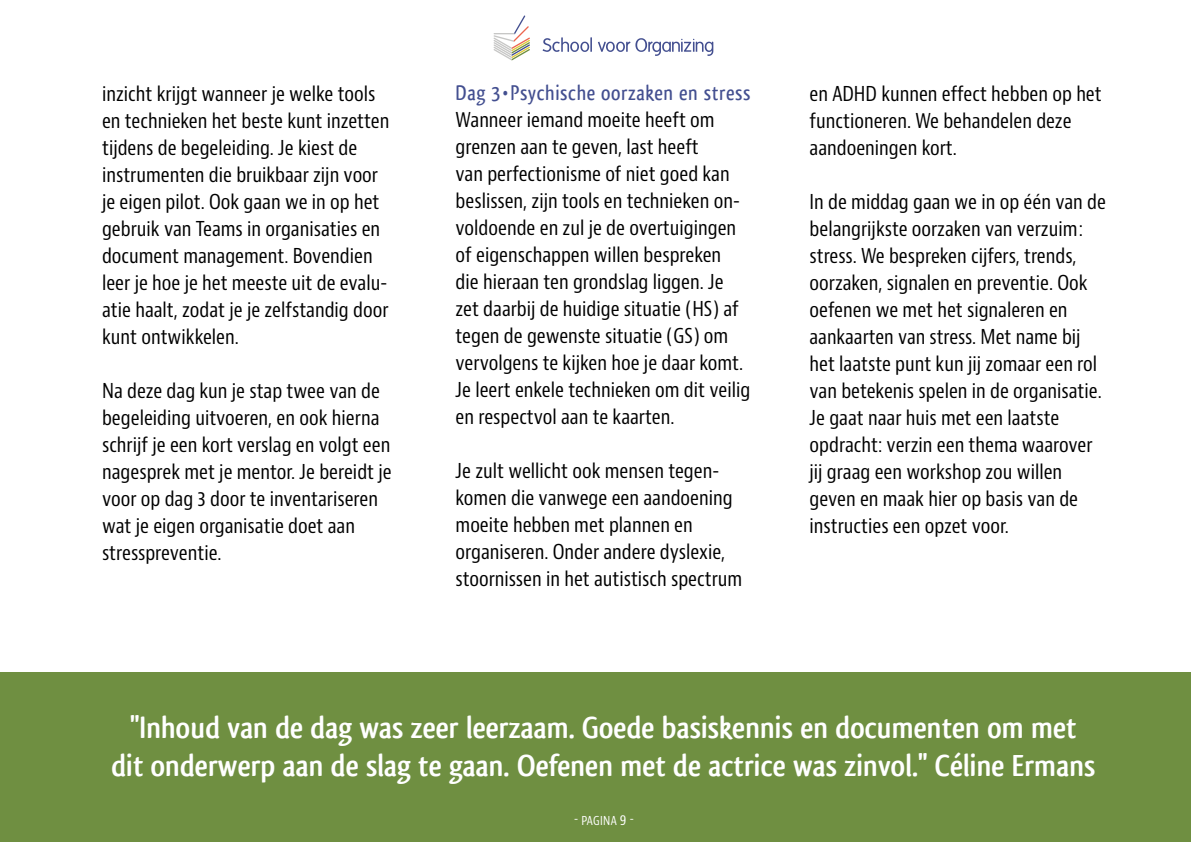
<style>
.page{position:relative;width:1191px;height:842px;background:#fff}
.page>*{position:absolute;margin:0;border:0;box-sizing:border-box;transform-origin:0 0}
.t1{font:700 32px "Qlassik";color:#fff}
.t2{font:500 22px "Qlassik";letter-spacing:.03em;color:#434f90;scale:.96 1}
.t3{font:condensed 20px/27px "Bernino Sans";color:#000}
.t4{font:condensed 12px "Bernino Sans";letter-spacing:.025em;color:#fff}
.s1{font-family:"Good Headline Pro";font-weight:400;font-stretch:condensed}
.s2{font-size:14px}
</style>
<div class="page">
<div style="left:0;top:672px;width:1191px;height:170px;background:#6f8f41"></div>
<svg style="left:493px;top:15px;width:37px;height:46px"></svg>
<svg style="left:542px;top:37px;width:50px;height:15px"></svg>
<svg style="left:598px;top:38px;width:115px;height:18px"></svg>
<p class="t3" style="left:102px;top:81px;width:289px">inzicht krijgt wanneer je welke tools en technieken het beste kunt inzetten tijdens de begeleiding. Je kiest de instrumenten die bruikbaar zijn voor je eigen pilot. Ook gaan we in op het gebruik van Teams in organisaties en document management. Bovendien leer je hoe je het meeste uit de evalu&shy;atie haalt, zodat je je zelfstandig door kunt ontwikkelen.</p>
<p class="t3" style="left:102px;top:378px;width:291px">Na deze dag kun je stap twee van de begeleiding uitvoeren, en ook hierna schrijf je een kort verslag en volgt een nagesprek met je mentor. Je bereidt je voor op dag 3 door te inventariseren wat je eigen organisatie doet aan stresspreventie.</p>
<p class="t2" style="left:455px;top:80px;width:308px">Dag 3<span class="s1">•</span>Psychische oorzaken en stress</p>
<p class="t3" style="left:455px;top:107px;width:296px">Wanneer iemand moeite heeft om grenzen aan te geven, last heeft<br>van perfectionisme of niet goed kan beslissen, zijn tools en technieken on&shy;voldoende en zul je de overtuigingen of eigenschappen willen bespreken<br>die hieraan ten grondslag liggen. Je zet daarbij de huidige situatie (HS) af tegen de gewenste situatie (GS) om vervolgens te kijken hoe je daar komt.<br>Je leert enkele technieken om dit veilig en respectvol aan te kaarten.</p>
<p class="t3" style="left:455px;top:458px;width:288px">Je zult wellicht ook mensen tegen&shy;komen die vanwege een aandoening moeite hebben met plannen en organiseren. Onder andere dyslexie, stoornissen in het autistisch spectrum</p>
<p class="t3" style="left:809px;top:81px;width:294px">en ADHD kunnen effect hebben op het</p>
<p class="t3" style="left:809px;top:108px;width:263px">functioneren. We behandelen deze aandoeningen kort.</p>
<p class="t3" style="left:809px;top:189px;width:298px">In de middag gaan we in op één van de belangrijkste oorzaken van verzuim:</p>
<p class="t3" style="left:809px;top:243px;width:294px">stress. We bespreken cijfers, trends, oorzaken, signalen en preventie. Ook oefenen we met het signaleren en aankaarten van stress. Met name bij het laatste punt kun jij zomaar een rol van betekenis spelen in de organisatie.</p>
<p class="t3" style="left:809px;top:405px;width:251px">Je gaat naar huis met een laatste</p>
<p class="t3" style="left:809px;top:432px;width:284px">opdracht: verzin een thema waarover jij graag een workshop zou willen geven en maak hier op basis van de instructies een opzet voor.</p>
<p class="t1" style="left:130px;top:709px;width:948px">"Inhoud van de dag was zeer leerzaam. Goede basiskennis en documenten om met</p>
<p class="t1" style="left:111px;top:747px;width:985px">dit onderwerp aan de slag te gaan. Oefenen met de actrice was zinvol." Céline Ermans</p>
<p class="t4" style="left:574px;top:813px;width:61px">- PAGINA <span class="s2">9</span> -</p>
</div>
